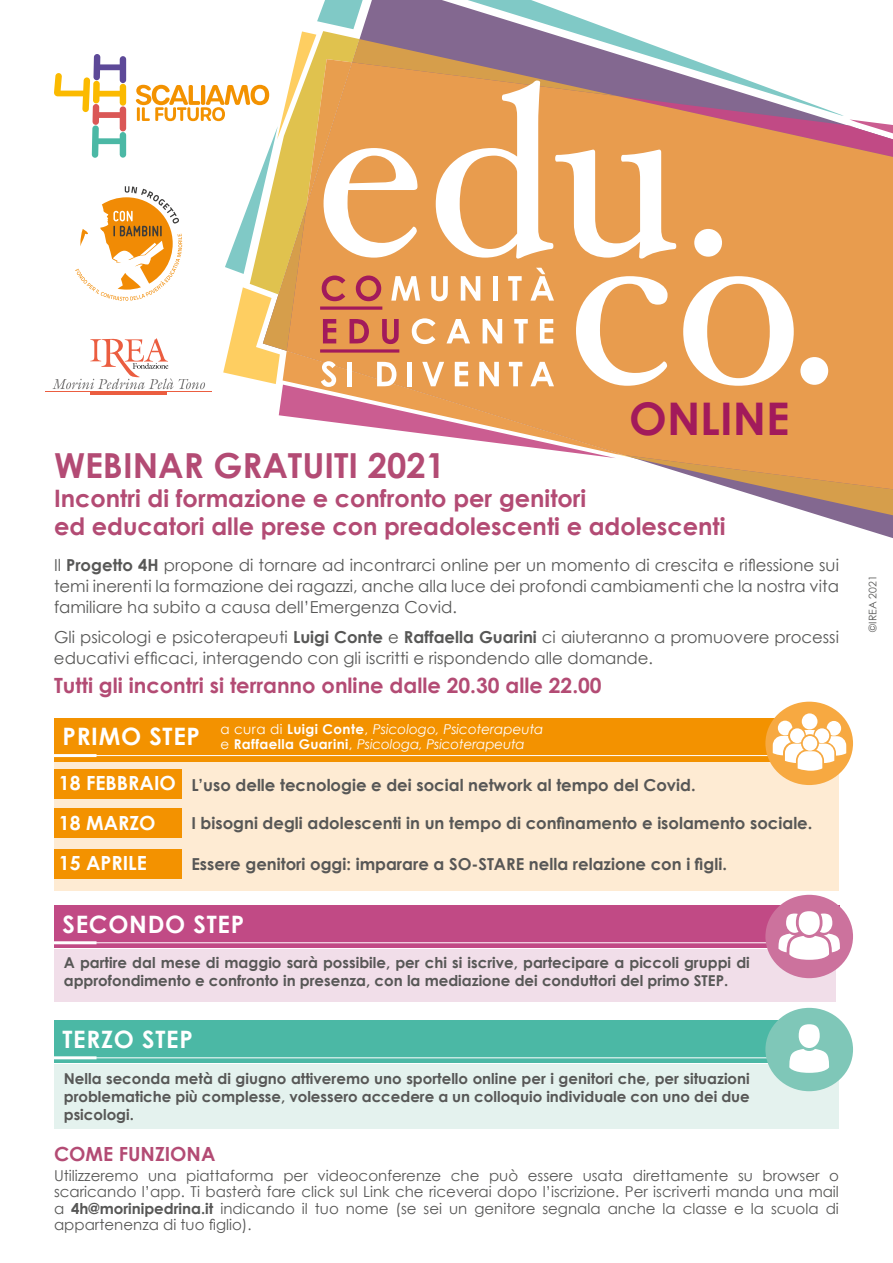
<style>
.page{position:relative;width:893px;height:1263px;background:#fff}
.page>*{position:absolute;margin:0;border:0;box-sizing:border-box;transform-origin:0 0}
.t1{font:700 45px "Century Gothic";color:#a21a5b}
.t2{font:700 34.5px "Century Gothic";color:#b34b74}
.t3{font:700 24px/28.8px "Century Gothic";color:#b34b74}
.t4{font:700 24px "Century Gothic";letter-spacing:.03em;color:#fff}
.t5{font:700 21px "Century Gothic";color:#b34b74}
.t6{font:700 19.5px/40.5px "Century Gothic";color:#fff}
.t7{font:700 19.5px "Century Gothic";color:#b34b74}
.t8{font:16.5px/21px "Century Gothic";color:#575756;text-align:justify}
.t9{font:700 16.5px "Century Gothic";color:#575756}
.t10{font:700 15px/18px "Century Gothic";color:#575756}
.t11{font:15px/16.5px "Century Gothic";color:#575756;text-align:justify}
.t12{font:italic 13.5px/15px "Century Gothic";letter-spacing:-.005em;color:#fff}
.t13{font:10.5px "Century Gothic";color:#575756}
.s1{font-weight:700}
.s2{font-style:normal}
.s3{font-weight:700;font-style:normal}
</style>
<div class="page">
<div style="left:54px;top:718px;width:785px;height:44px;background:#f39200"></div>
<div style="left:54px;top:906px;width:785px;height:42px;background:#c14a85"></div>
<div style="left:54px;top:1021px;width:785px;height:42px;background:#4bb8a5"></div>
<div style="left:55px;top:762px;width:784px;height:128px;background:#feebd3"></div>
<div style="left:55px;top:949px;width:781px;height:52px;background:#f1dee9"></div>
<div style="left:55px;top:1064px;width:784px;height:64px;background:#e4f2ee"></div>
<svg style="left:317px;top:0;width:576px;height:538px"></svg>
<div style="left:55px;top:769px;width:127px;height:30px;background:#f39200"></div>
<div style="left:55px;top:808px;width:127px;height:30px;background:#f39200"></div>
<div style="left:55px;top:849px;width:127px;height:29px;background:#f39200"></div>
<hr style="left:81px;top:755px;width:782px;height:1px;background:#fff">
<hr style="left:81px;top:942px;width:782px;height:1px;background:#fff">
<hr style="left:81px;top:1057px;width:782px;height:1px;background:#fff">
<hr style="left:54px;top:754px;width:43px;height:3px;background:#fff">
<hr style="left:54px;top:941px;width:43px;height:3px;background:#fff">
<hr style="left:54px;top:1056px;width:43px;height:3px;background:#fff">
<div style="left:765px;top:702px;width:88px;height:83px;background:#f7a941;border-radius:50%"></div>
<div style="left:802px;top:713px;width:15px;height:16px;background:#fff;border-radius:50%"></div>
<svg style="left:773px;top:721px;width:73px;height:50px"></svg>
<div style="left:765px;top:895px;width:88px;height:83px;background:#cc729d;border-radius:50%"></div>
<div style="left:799px;top:911px;width:21px;height:24px;background:#fff;border-radius:50%"></div>
<svg style="left:778px;top:913px;width:62px;height:47px"></svg>
<div style="left:765px;top:1008px;width:88px;height:83px;background:#7fc7b8;border-radius:50%"></div>
<div style="left:799px;top:1024px;width:21px;height:24px;background:#fff;border-radius:50%"></div>
<svg style="left:789px;top:1049px;width:40px;height:24px"></svg>
<svg style="left:52px;top:31px;width:841px;height:484px"></svg>
<hr style="left:45px;top:391px;width:167px;height:1px;background:#eb5d40">
<hr style="left:90px;top:391px;width:77px;height:4px;background:#eb5d40">
<h1 class="t1" style="left:629px;top:390px;width:162px">ONLINE</h1>
<h2 class="t2" style="left:54px;top:443px;width:393px">WEBINAR GRATUITI 2021</h2>
<h3 class="t3" style="left:54px;top:483px;width:673px">Incontri di formazione e confronto per genitori<br>ed educatori alle prese con preadolescenti e adolescenti</h3>
<p class="t8" style="left:54px;top:554px;width:786px">Il <span class="s1">Progetto 4H</span> propone di tornare ad incontrarci online per un momento di crescita e riflessione sui temi inerenti la formazione dei ragazzi, anche alla luce dei profondi cambiamenti che la nostra vita familiare ha subito a causa dell’Emergenza Covid.</p>
<p class="t8" style="left:54px;top:626px;width:786px">Gli psicologi e psicoterapeuti <span class="s1">Luigi Conte</span> e <span class="s1">Raffaella Guarini</span> ci aiuteranno a promuovere processi educativi efficaci, interagendo con gli iscritti e rispondendo alle domande.</p>
<p class="t5" style="left:54px;top:672px;width:549px">Tutti gli incontri si terranno online dalle 20.30 alle 22.00</p>
<h3 class="t4" style="left:63px;top:722px;width:139px">PRIMO STEP</h3>
<p class="t12" style="left:220px;top:722px;width:325px"><span class="s2">a cura di</span> <span class="s3">Luigi Conte</span><span class="s2">,</span> Psicologo, Psicoterapeuta <span class="s2">e</span> <span class="s3">Raffaella Guarini</span><span class="s2">,</span> Psicologa, Psicoterapeuta</p>
<p class="t6" style="left:59px;top:762px;width:118px">18 FEBBRAIO<br>18 MARZO<br>15 APRILE</p>
<p class="t9" style="left:191px;top:775px;width:506px">L’uso delle tecnologie e dei social network al tempo del Covid.</p>
<p class="t9" style="left:191px;top:813px;width:623px">I bisogni degli adolescenti in un tempo di confinamento e isolamento sociale.</p>
<p class="t9" style="left:191px;top:854px;width:537px">Essere genitori oggi: imparare a SO-STARE nella relazione con i figli.</p>
<h3 class="t4" style="left:63px;top:909px;width:183px">SECONDO STEP</h3>
<p class="t10" style="left:64px;top:954px;width:687px">A partire dal mese di maggio sarà possibile, per chi si iscrive, partecipare a piccoli gruppi di approfondimento e confronto in presenza, con la mediazione dei conduttori del primo STEP.</p>
<h3 class="t4" style="left:63px;top:1024px;width:132px">TERZO STEP</h3>
<p class="t10" style="left:64px;top:1069px;width:688px;text-align:justify">Nella seconda metà di giugno attiveremo uno sportello online per i genitori che, per situazioni problematiche più complesse, volessero accedere a un colloquio individuale con uno dei due psicologi.</p>
<p class="t7" style="left:54px;top:1142px;width:163px">COME FUNZIONA</p>
<p class="t11" style="left:54px;top:1167px;width:786px">Utilizzeremo una piattaforma per videoconferenze che può essere usata direttamente su browser o scaricando l’app. Ti basterà fare click sul Link che riceverai dopo l’iscrizione. Per iscriverti manda una mail a <span class="s1">4h@morinipedrina.it</span> indicando il tuo nome (se sei un genitore segnala anche la classe e la scuola di appartenenza di tuo figlio).</p>
<p class="t13" style="left:866px;top:631px;width:58px;rotate:-90deg">©IREA 2021</p>
</div>
